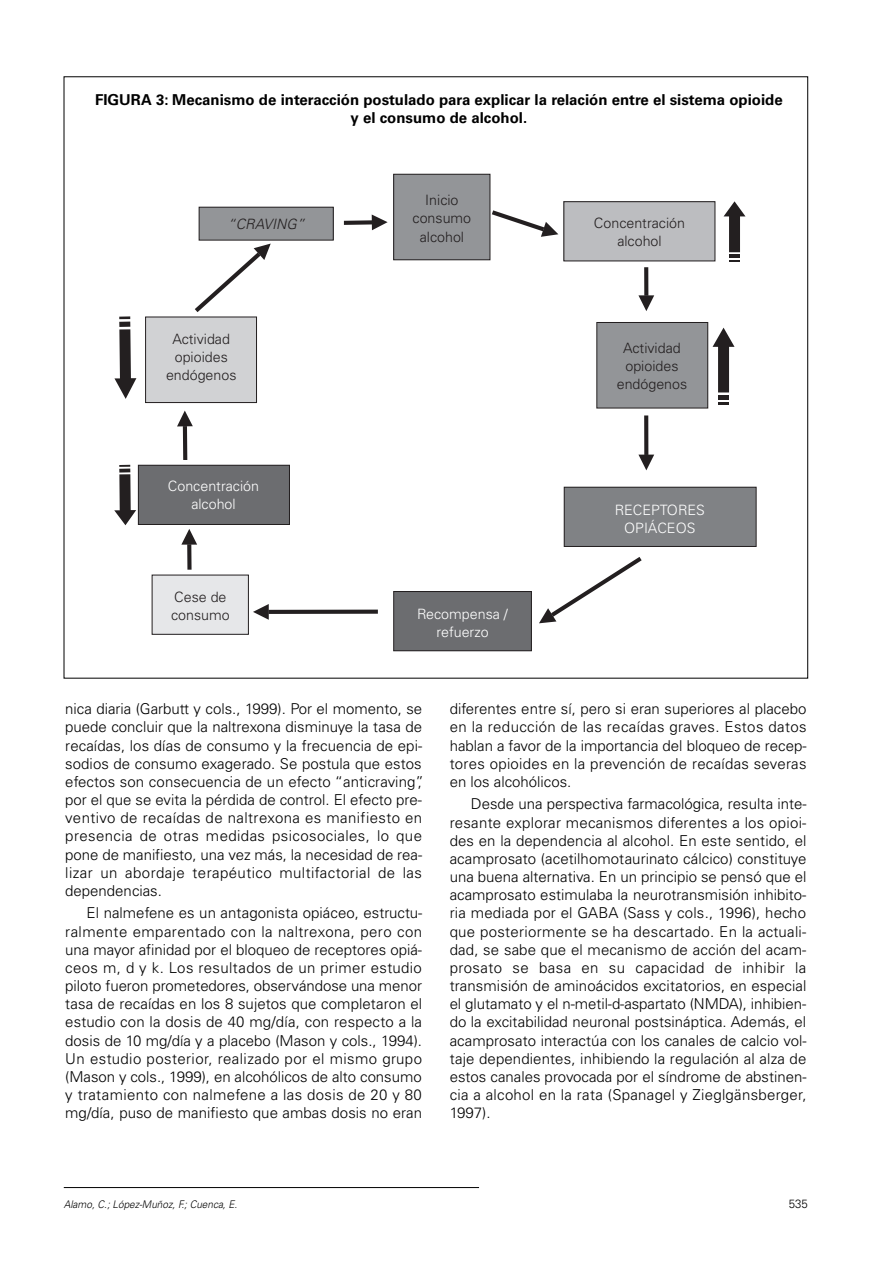
<style>
.page{position:relative;width:893px;height:1263px;background:#fff}
.page>*{position:absolute;margin:0;border:0;box-sizing:border-box;transform-origin:0 0}
.t1{font:300 15px/18.1px "Univers";letter-spacing:.005em;color:#000;text-align:justify}
.t2{font:700 15px/18px "Univers";color:#000;text-align:center}
.t3{font:300 14.25px/18.1px "Univers";color:#231f20;text-align:center}
.t4{font:300 14.25px/18.1px "Univers";color:#fff;text-align:center}
.t5{font:italic 300 14.25px "Univers";color:#231f20}
.t6{font:300 12px "Univers";color:#000;scale:.95 1}
.t7{font:italic 300 10.5px "Univers";color:#000;scale:.95 1}
</style>
<div class="page">
<hr style="left:64px;top:1187px;width:415px;height:1px;background:#000">
<div style="left:394px;top:174px;width:96px;height:86px;background:#939598"></div>
<div style="left:393px;top:174px;width:97px;height:86px;border:1px solid #231f20"></div>
<div style="left:199px;top:207px;width:134px;height:33px;background:#939598"></div>
<div style="left:199px;top:207px;width:135px;height:34px;border:1px solid #231f20"></div>
<div style="left:564px;top:202px;width:151px;height:59px;background:#bcbdc0"></div>
<div style="left:563px;top:201px;width:152px;height:60px;border:1px solid #231f20"></div>
<div style="left:597px;top:322px;width:111px;height:86px;background:#939598"></div>
<div style="left:596px;top:322px;width:112px;height:86px;border:1px solid #231f20"></div>
<div style="left:564px;top:487px;width:192px;height:59px;background:#808285"></div>
<div style="left:564px;top:487px;width:192px;height:60px;border:1px solid #231f20"></div>
<div style="left:394px;top:591px;width:137px;height:60px;background:#6c6d70"></div>
<div style="left:393px;top:591px;width:139px;height:60px;border:1px solid #231f20"></div>
<div style="left:152px;top:575px;width:96px;height:59px;background:#e6e7e9"></div>
<div style="left:152px;top:575px;width:97px;height:60px;border:1px solid #231f20"></div>
<div style="left:138px;top:465px;width:151px;height:59px;background:#6c6d70"></div>
<div style="left:138px;top:465px;width:152px;height:60px;border:1px solid #231f20"></div>
<div style="left:146px;top:317px;width:111px;height:86px;background:#d1d2d4"></div>
<div style="left:145px;top:317px;width:112px;height:86px;border:1px solid #231f20"></div>
<svg style="left:492px;top:210px;width:66px;height:27px"></svg>
<svg style="left:644px;top:267px;width:4px;height:28px"></svg>
<svg style="left:638px;top:295px;width:16px;height:16px"></svg>
<svg style="left:644px;top:415px;width:4px;height:40px"></svg>
<svg style="left:638px;top:455px;width:16px;height:15px"></svg>
<svg style="left:539px;top:557px;width:103px;height:66px"></svg>
<svg style="left:269px;top:610px;width:109px;height:4px"></svg>
<svg style="left:253px;top:604px;width:16px;height:16px"></svg>
<div style="left:187px;top:544px;width:5px;height:26px;background:#231f20"></div>
<svg style="left:181px;top:529px;width:16px;height:16px"></svg>
<hr style="left:183px;top:426px;width:4px;height:34px;background:#231f20">
<svg style="left:177px;top:411px;width:16px;height:15px"></svg>
<svg style="left:195px;top:244px;width:76px;height:68px"></svg>
<svg style="left:344px;top:214px;width:44px;height:16px"></svg>
<svg style="left:713px;top:328px;width:21px;height:64px"></svg>
<div style="left:718px;top:395px;width:11px;height:5px;background:#231f20"></div>
<svg style="left:718px;top:402px;width:11px;height:2px"></svg>
<svg style="left:723px;top:201px;width:22px;height:51px"></svg>
<hr style="left:729px;top:254px;width:11px;height:4px;background:#231f20">
<svg style="left:729px;top:260px;width:11px;height:2px"></svg>
<svg style="left:114px;top:329px;width:22px;height:70px"></svg>
<div style="left:119px;top:322px;width:11px;height:5px;background:#231f20"></div>
<svg style="left:119px;top:316px;width:11px;height:3px"></svg>
<svg style="left:114px;top:474px;width:22px;height:51px"></svg>
<svg style="left:119px;top:469px;width:11px;height:4px"></svg>
<svg style="left:119px;top:465px;width:11px;height:2px"></svg>
<p class="t2" style="left:95px;top:92px;width:689px">FIGURA 3: Mecanismo de interacción postulado para explicar la relación entre el sistema opioide y el consumo de alcohol.</p>
<p class="t5" style="left:228px;top:218px;width:78px">“CRAVING”</p>
<p class="t3" style="left:166px;top:331px;width:72px">Actividad opioides endógenos</p>
<p class="t4" style="left:168px;top:478px;width:93px">Concentración alcohol</p>
<p class="t3" style="left:171px;top:589px;width:60px;text-align:left">Cese de consumo</p>
<p class="t3" style="left:413px;top:192px;width:60px">Inicio consumo alcohol</p>
<p class="t4" style="left:417px;top:606px;width:92px">Recompensa / refuerzo</p>
<p class="t3" style="left:594px;top:215px;width:93px">Concentración alcohol</p>
<p class="t3" style="left:617px;top:340px;width:72px">Actividad opioides endógenos</p>
<p class="t4" style="left:615px;top:502px;width:92px">RECEPTORES<br>OPIÁCEOS</p>
<p class="t1" style="left:65px;top:701px;width:360px;text-align:left">nica diaria (Garbutt y cols., 1999). Por el momento, se puede concluir que la naltrexona disminuye la tasa de recaídas, los días de consumo y la frecuencia de epi&shy;sodios de consumo exagerado. Se postula que estos efectos son consecuencia de un efecto “anticraving”, por el que se evita la pérdida de control. El efecto pre&shy;ventivo de recaídas de naltrexona es manifiesto en presencia de otras medidas psicosociales, lo que pone de manifiesto, una vez más, la necesidad de rea&shy;lizar un abordaje terapéutico multifactorial de las dependencias.</p>
<p class="t1" style="left:65px;top:905px;width:358px;text-indent:21px">El nalmefene es un antagonista opiáceo, estructu&shy;ralmente emparentado con la naltrexona, pero con una mayor afinidad por el bloqueo de receptores opiá&shy;ceos m, d y k. Los resultados de un primer estudio piloto fueron prometedores, observándose una menor tasa de recaídas en los 8 sujetos que completaron el estudio con la dosis de 40 mg/día, con respecto a la dosis de 10 mg/día y a placebo (Mason y cols., 1994).<br>Un estudio posterior, realizado por el mismo grupo (Mason y cols., 1999), en alcohólicos de alto consumo y tratamiento con nalmefene a las dosis de 20 y 80 mg/día, puso de manifiesto que ambas dosis no eran</p>
<p class="t1" style="left:450px;top:701px;width:358px">diferentes entre sí, pero si eran superiores al placebo en la reducción de las recaídas graves. Estos datos hablan a favor de la importancia del bloqueo de recep&shy;tores opioides en la prevención de recaídas severas en los alcohólicos.</p>
<p class="t1" style="left:450px;top:796px;width:359px;text-indent:21px">Desde una perspectiva farmacológica, resulta inte&shy;resante explorar mecanismos diferentes a los opioi&shy;des en la dependencia al alcohol. En este sentido, el acamprosato (acetilhomotaurinato cálcico) constituye una buena alternativa. En un principio se pensó que el acamprosato estimulaba la neurotransmisión inhibito&shy;ria mediada por el GABA (Sass y cols., 1996), hecho que posteriormente se ha descartado. En la actuali&shy;dad, se sabe que el mecanismo de acción del acam&shy;prosato se basa en su capacidad de inhibir la transmisión de aminoácidos excitatorios, en especial el glutamato y el n-metil-d-aspartato (NMDA), inhibien&shy;do la excitabilidad neuronal postsináptica. Además, el acamprosato interactúa con los canales de calcio vol&shy;taje dependientes, inhibiendo la regulación al alza de estos canales provocada por el síndrome de abstinen&shy;cia a alcohol en la rata (Spanagel y Zieglgänsberger, 1997).</p>
<p class="t7" style="left:64px;top:1200px;width:184px">Alamo, C.; López-Muñoz, F.; Cuenca, E.</p>
<p class="t6" style="left:789px;top:1199px;width:22px">535</p>
</div>
